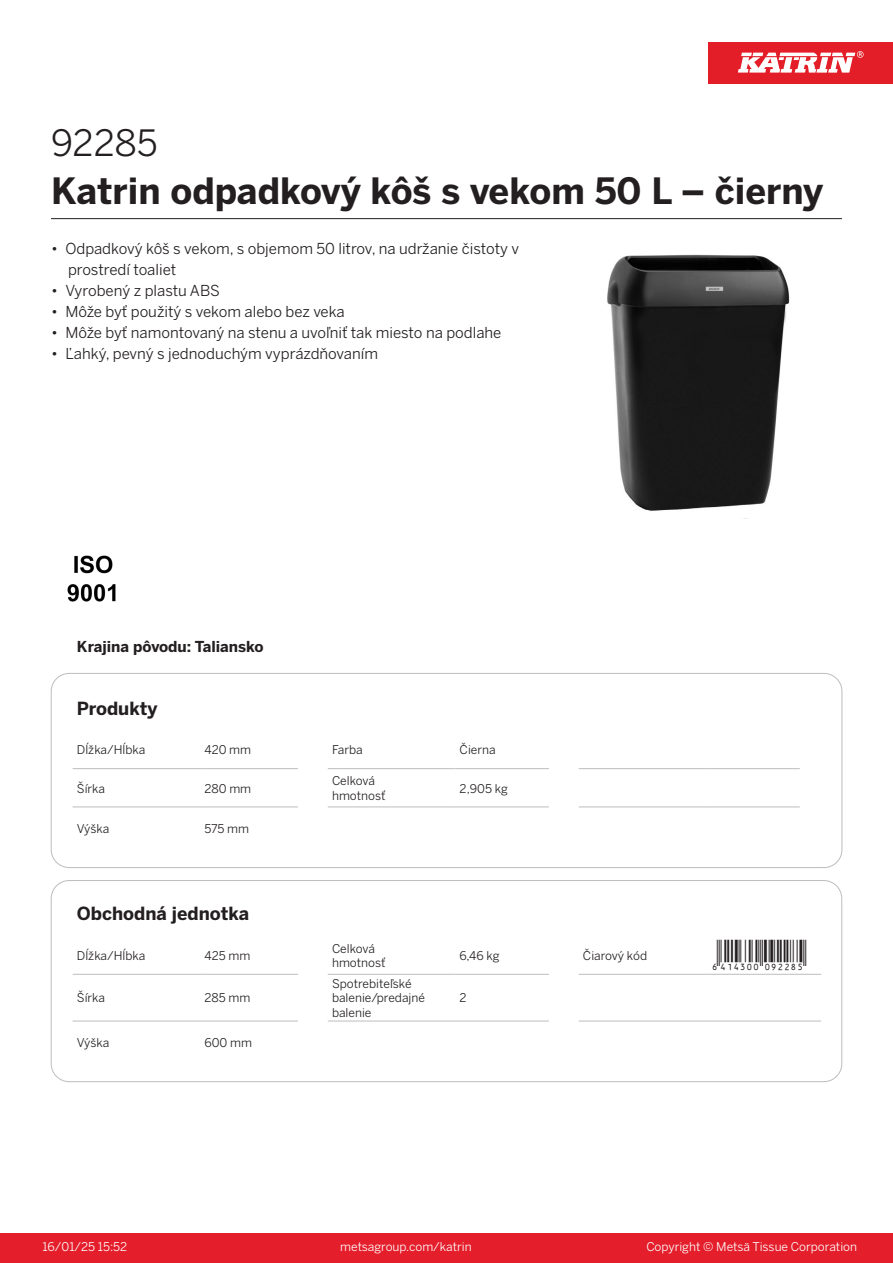
<style>
.page{position:relative;width:893px;height:1263px;background:#fff}
.page>*{position:absolute;margin:0;border:0;box-sizing:border-box;transform-origin:0 0}
.Product_Name{font:700 36px "Benton Sans";color:#231f20}
.External_material_co{font:36px "Benton Sans";color:#231f20}
.T_EAN{font:30px "Viisas EAN Matala";color:#231f20}
.T_TableHeader{font:700 18px "Benton Sans";color:#231f20}
.MarketingBullets{font:15px/21px "Benton Sans";color:#231f20}
.Country_of_Origin{font:700 15px "Benton Sans";color:#231f20}
.T_TableBody{font:12px/14.4px "Benton Sans";color:#231f20}
.t1{font:12px "Benton Sans";color:#fff}
</style>
<div class="page">
<div style="left:0;top:1233px;width:893px;height:30px;background:#e41e2b"></div>
<div style="left:708px;top:43px;width:185px;height:41px;background:#e31e28"></div>
<svg style="left:738px;top:51px;width:126px;height:22px"></svg>
<hr style="left:73px;top:768px;width:127px;height:1px;background:#bcbdc0">
<hr style="left:200px;top:768px;width:98px;height:1px;background:#bcbdc0">
<hr style="left:328px;top:768px;width:127px;height:1px;background:#bcbdc0">
<hr style="left:455px;top:768px;width:94px;height:1px;background:#bcbdc0">
<hr style="left:579px;top:768px;width:127px;height:1px;background:#bcbdc0">
<hr style="left:706px;top:768px;width:94px;height:1px;background:#bcbdc0">
<hr style="left:73px;top:807px;width:127px;height:1px;background:#bcbdc0">
<hr style="left:200px;top:807px;width:98px;height:1px;background:#bcbdc0">
<hr style="left:328px;top:807px;width:127px;height:1px;background:#bcbdc0">
<hr style="left:455px;top:807px;width:94px;height:1px;background:#bcbdc0">
<hr style="left:579px;top:807px;width:127px;height:1px;background:#bcbdc0">
<hr style="left:706px;top:807px;width:94px;height:1px;background:#bcbdc0">
<div style="left:51px;top:673px;width:791px;height:195px;border:1px solid #bcbdc0;border-radius:18px"></div>
<hr style="left:73px;top:974px;width:127px;height:1px;background:#bcbdc0">
<hr style="left:200px;top:974px;width:98px;height:1px;background:#bcbdc0">
<hr style="left:328px;top:974px;width:127px;height:1px;background:#bcbdc0">
<hr style="left:455px;top:974px;width:94px;height:1px;background:#bcbdc0">
<hr style="left:579px;top:974px;width:127px;height:1px;background:#bcbdc0">
<hr style="left:706px;top:974px;width:115px;height:1px;background:#bcbdc0">
<hr style="left:73px;top:1021px;width:127px;height:1px;background:#bcbdc0">
<hr style="left:200px;top:1021px;width:98px;height:1px;background:#bcbdc0">
<hr style="left:328px;top:1021px;width:127px;height:1px;background:#bcbdc0">
<hr style="left:455px;top:1021px;width:94px;height:1px;background:#bcbdc0">
<hr style="left:579px;top:1021px;width:127px;height:1px;background:#bcbdc0">
<hr style="left:706px;top:1021px;width:115px;height:1px;background:#bcbdc0">
<div style="left:51px;top:880px;width:791px;height:202px;border:1px solid #bcbdc0;border-radius:18px"></div>
<img style="left:607px;top:254px;width:183px;height:257px">
<img style="left:67px;top:555px;width:49px;height:47px">
<hr style="left:51px;top:218px;width:791px;height:1px;background:#231f20">
<p class="External_material_co" style="left:51px;top:121px;width:108px">92285</p>
<p class="Product_Name" style="left:51px;top:168px;width:774px">Katrin odpadkový kôš s vekom 50 L – čierny</p>
<p class="MarketingBullets" style="left:68px;top:238px;width:452px;text-indent:-17px">• Odpadkový kôš s vekom, s objemom 50 litrov, na udržanie čistoty v prostredí toaliet</p>
<p class="MarketingBullets" style="left:51px;top:280px;width:170px">• Vyrobený z plastu ABS</p>
<p class="MarketingBullets" style="left:51px;top:301px;width:295px">• Môže byť použitý s vekom alebo bez veka</p>
<p class="MarketingBullets" style="left:51px;top:322px;width:452px">• Môže byť namontovaný na stenu a uvoľniť tak miesto na podlahe</p>
<p class="MarketingBullets" style="left:51px;top:343px;width:329px">• Ľahký, pevný s jednoduchým vyprázdňovaním</p>
<p class="Country_of_Origin" style="left:77px;top:637px;width:188px">Krajina pôvodu: Taliansko</p>
<p class="T_TableHeader" style="left:77px;top:697px;width:82px">Produkty</p>
<p class="T_TableBody" style="left:77px;top:743px;width:70px">Dĺžka/Hĺbka</p>
<p class="T_TableBody" style="left:204px;top:743px;width:48px">420 mm</p>
<p class="T_TableBody" style="left:332px;top:743px;width:32px">Farba</p>
<p class="T_TableBody" style="left:460px;top:743px;width:38px">Čierna</p>
<p class="T_TableBody" style="left:77px;top:781px;width:30px">Šírka</p>
<p class="T_TableBody" style="left:204px;top:781px;width:48px">280 mm</p>
<p class="T_TableBody" style="left:332px;top:774px;width:44px">Celková</p>
<p class="T_TableBody" style="left:332px;top:788px;width:55px">hmotnosť</p>
<p class="T_TableBody" style="left:460px;top:781px;width:50px">2,905 kg</p>
<p class="T_TableBody" style="left:77px;top:821px;width:34px">Výška</p>
<p class="T_TableBody" style="left:204px;top:821px;width:46px">575 mm</p>
<p class="T_TableHeader" style="left:77px;top:902px;width:174px">Obchodná jednotka</p>
<p class="T_TableBody" style="left:77px;top:948px;width:70px">Dĺžka/Hĺbka</p>
<p class="T_TableBody" style="left:204px;top:948px;width:47px">425 mm</p>
<p class="T_TableBody" style="left:77px;top:991px;width:30px">Šírka</p>
<p class="T_TableBody" style="left:204px;top:991px;width:47px">285 mm</p>
<p class="T_TableBody" style="left:77px;top:1035px;width:34px">Výška</p>
<p class="T_TableBody" style="left:204px;top:1035px;width:49px">600 mm</p>
<p class="T_TableBody" style="left:332px;top:941px;width:44px">Celková</p>
<p class="T_TableBody" style="left:332px;top:955px;width:55px">hmotnosť</p>
<p class="T_TableBody" style="left:332px;top:976px;width:94px">Spotrebiteľské balenie/predajné balenie</p>
<p class="T_TableBody" style="left:460px;top:948px;width:42px">6,46 kg</p>
<p class="T_TableBody" style="left:583px;top:948px;width:66px">Čiarový kód</p>
<p class="T_EAN" style="left:710px;top:940px;width:97px">*6414300092285*</p>
<p class="T_TableBody" style="left:460px;top:991px;width:9px">2</p>
<p class="t1" style="left:43px;top:1239px;width:86px">16/01/25 15:52</p>
<p class="t1" style="left:340px;top:1239px;width:133px">metsagroup.com/katrin</p>
<p class="t1" style="left:646px;top:1239px;width:212px">Copyright © Metsä Tissue Corporation</p>
</div>
